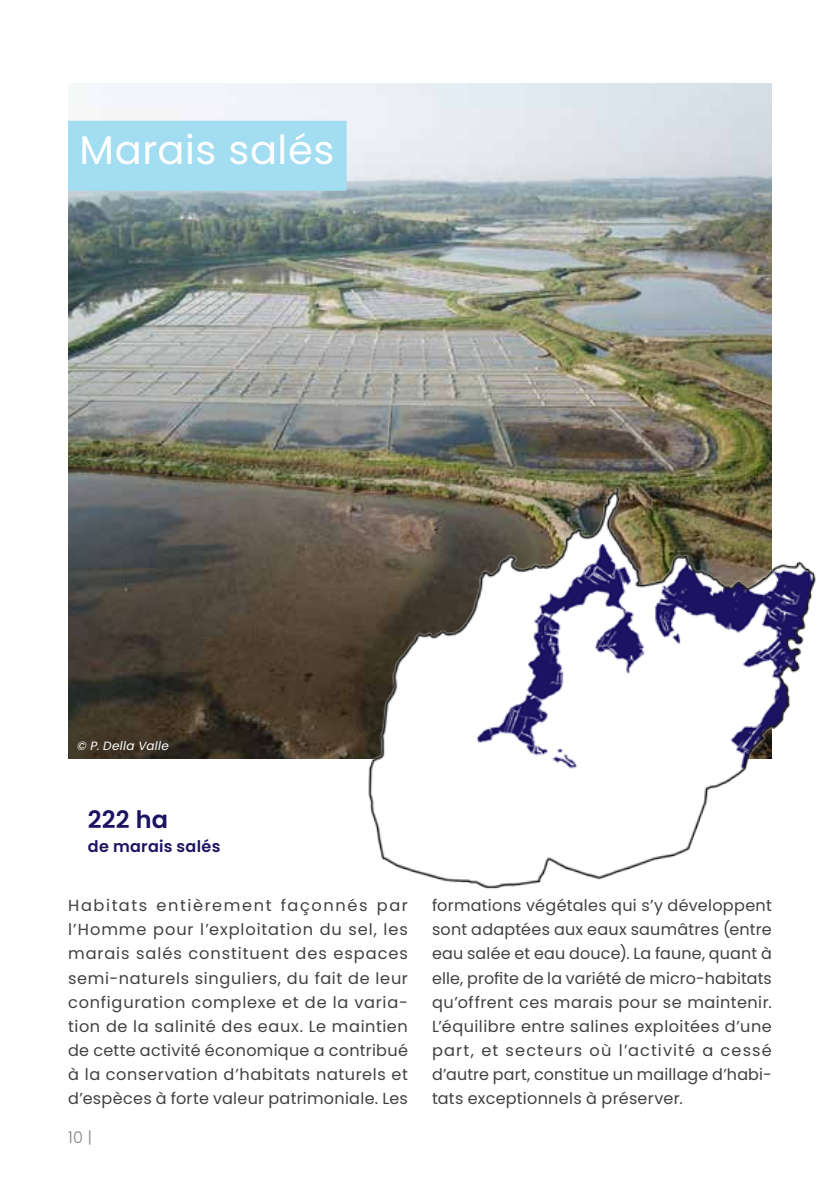
<style>
.page{position:relative;width:840px;height:1191px;background:#fff}
.page>*{position:absolute;margin:0;border:0;box-sizing:border-box;transform-origin:0 0}
.t1{font:40px "Poppins";letter-spacing:.015em;color:#fff}
.t2{font:600 24px "Poppins";color:#1c1363}
.t3{font:16px/24px "Poppins";letter-spacing:.02em;color:#414042;text-align:justify}
.t4{font:600 16px "Poppins";letter-spacing:.02em;color:#1c1363}
.t5{font:300 16px "Poppins";color:#808285}
.t6{font:italic 12px "Poppins";letter-spacing:.03em;color:#fff}
</style>
<div class="page">
<img style="left:68px;top:84px;width:703px;height:675px">
<div style="left:68px;top:121px;width:278px;height:70px;background:#a2ddf1"></div>
<img style="left:270px;top:488px;width:546px;height:401px">
<h1 class="t1" style="left:80px;top:127px;width:256px">Marais salés</h1>
<p class="t6" style="left:77px;top:738px;width:93px">© P. Della Valle</p>
<h2 class="t2" style="left:88px;top:805px;width:81px">222 ha</h2>
<p class="t4" style="left:88px;top:837px;width:134px">de marais salés</p>
<p class="t3" style="left:68px;top:894px;width:341px">Habitats entièrement façonnés par l’Homme pour l’exploitation du sel, les marais salés constituent des espaces semi-naturels singuliers, du fait de leur configuration complexe et de la varia&shy;tion de la salinité des eaux. Le maintien de cette activité économique a contribué à la conservation d’habitats naturels et d’espèces à forte valeur patrimoniale. Les</p>
<p class="t3" style="left:432px;top:894px;width:341px">formations végétales qui s’y développent sont adaptées aux eaux saumâtres (entre eau salée et eau douce). La faune, quant à elle, profite de la variété de micro-habitats qu’offrent ces marais pour se maintenir.<br>L’équilibre entre salines exploitées d’une part, et secteurs où l’activité a cessé d’autre part, constitue un maillage d’habi&shy;tats exceptionnels à préserver.</p>
<p class="t5" style="left:68px;top:1127px;width:25px">10 |</p>
</div>
